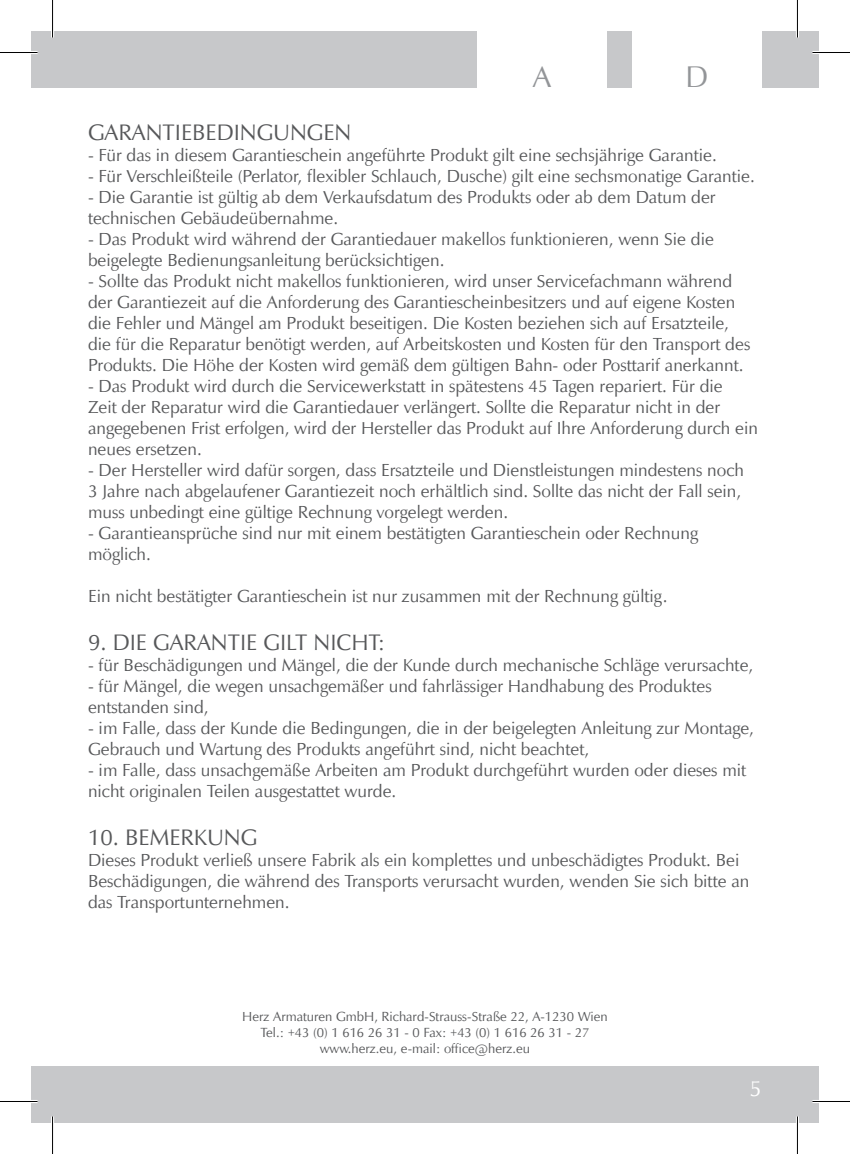
<style>
.page{position:relative;width:850px;height:1154px;background:#fff}
.page>*{position:absolute;margin:0;border:0;box-sizing:border-box;transform-origin:0 0}
.t1{font:30px "Zapf Humanist 601 BT";color:#939598}
.t2{font:22.5px "Zapf Humanist 601 TL";color:#57585a}
.t3{font:22.5px "Zapf Humanist 601 TL";color:#fff}
.t4{font:17.5px/21px "Zapf Humanist 601 TL";color:#57585a}
.t5{font:13.25px/16px "Zapf Humanist 601 TL";color:#57585a;text-align:center}
</style>
<div class="page">
<div style="left:31px;top:1066px;width:787px;height:57px;background:#c7c8ca"></div>
<div style="left:31px;top:31px;width:787px;height:57px;background:#c7c8ca"></div>
<div style="left:631px;top:31px;width:130px;height:59px;background:#fff"></div>
<div style="left:477px;top:31px;width:130px;height:59px;background:#fff"></div>
<hr style="left:0;top:51px;width:38px;height:3px;background:#fff">
<hr style="left:812px;top:51px;width:37px;height:3px;background:#fff">
<hr style="left:0;top:1100px;width:38px;height:3px;background:#fff">
<hr style="left:812px;top:1100px;width:37px;height:3px;background:#fff">
<hr style="left:51px;top:0;width:3px;height:38px;background:#fff">
<hr style="left:51px;top:1116px;width:3px;height:38px;background:#fff">
<hr style="left:795px;top:0;width:3px;height:38px;background:#fff">
<hr style="left:795px;top:1116px;width:3px;height:38px;background:#fff">
<hr style="left:0;top:52px;width:38px;height:1px;background:#000">
<hr style="left:812px;top:52px;width:37px;height:1px;background:#000">
<hr style="left:0;top:1101px;width:38px;height:1px;background:#000">
<hr style="left:812px;top:1101px;width:37px;height:1px;background:#000">
<hr style="left:52px;top:0;width:1px;height:38px;background:#000">
<hr style="left:52px;top:1116px;width:1px;height:38px;background:#000">
<hr style="left:796px;top:0;width:1px;height:38px;background:#000">
<hr style="left:796px;top:1116px;width:1px;height:38px;background:#000">
<h1 class="t1" style="left:532px;top:59px;width:20px">A</h1>
<h1 class="t1" style="left:685px;top:59px;width:24px">D</h1>
<p class="t2" style="left:88px;top:118px;width:264px">GARANTIEBEDINGUNGEN</p>
<p class="t4" style="left:88px;top:145px;width:630px">- Für das in diesem Garantieschein angeführte Produkt gilt eine sechsjährige Garantie.</p>
<p class="t4" style="left:88px;top:166px;width:668px">- Für Verschleißteile (Perlator, flexibler Schlauch, Dusche) gilt eine sechsmonatige Garantie.</p>
<p class="t4" style="left:88px;top:187px;width:629px">- Die Garantie ist gültig ab dem Verkaufsdatum des Produkts oder ab dem Datum der technischen Gebäudeübernahme.</p>
<p class="t4" style="left:88px;top:229px;width:627px">- Das Produkt wird während der Garantiedauer makellos funktionieren, wenn Sie die beigelegte Bedienungsanleitung berücksichtigen.</p>
<p class="t4" style="left:88px;top:271px;width:663px">- Sollte das Produkt nicht makellos funktionieren, wird unser Servicefachmann während der Garantiezeit auf die Anforderung des Garantiescheinbesitzers und auf eigene Kosten die Fehler und Mängel am Produkt beseitigen. Die Kosten beziehen sich auf Ersatzteile, die für die Reparatur benötigt werden, auf Arbeitskosten und Kosten für den Transport des Produkts. Die Höhe der Kosten wird gemäß dem gültigen Bahn- oder Posttarif anerkannt.</p>
<p class="t4" style="left:88px;top:376px;width:671px">- Das Produkt wird durch die Servicewerkstatt in spätestens 45 Tagen repariert. Für die<br>Zeit der Reparatur wird die Garantiedauer verlängert. Sollte die Reparatur nicht in der angegebenen Frist erfolgen, wird der Hersteller das Produkt auf Ihre Anforderung durch ein neues ersetzen.</p>
<p class="t4" style="left:88px;top:460px;width:657px">- Der Hersteller wird dafür sorgen, dass Ersatzteile und Dienstleistungen mindestens noch<br>3 Jahre nach abgelaufener Garantiezeit noch erhältlich sind. Sollte das nicht der Fall sein, muss unbedingt eine gültige Rechnung vorgelegt werden.</p>
<p class="t4" style="left:88px;top:523px;width:611px">- Garantieansprüche sind nur mit einem bestätigten Garantieschein oder Rechnung möglich.</p>
<p class="t4" style="left:88px;top:586px;width:581px">Ein nicht bestätigter Garantieschein ist nur zusammen mit der Rechnung gültig.</p>
<p class="t2" style="left:88px;top:628px;width:298px">9. DIE GARANTIE GILT NICHT:</p>
<p class="t4" style="left:88px;top:655px;width:666px">- für Beschädigungen und Mängel, die der Kunde durch mechanische Schläge verursachte,</p>
<p class="t4" style="left:88px;top:676px;width:624px">- für Mängel, die wegen unsachgemäßer und fahrlässiger Handhabung des Produktes entstanden sind,</p>
<p class="t4" style="left:88px;top:718px;width:667px">- im Falle, dass der Kunde die Bedingungen, die in der beigelegten Anleitung zur Montage,<br>Gebrauch und Wartung des Produkts angeführt sind, nicht beachtet,</p>
<p class="t4" style="left:88px;top:760px;width:659px">- im Falle, dass unsachgemäße Arbeiten am Produkt durchgeführt wurden oder dieses mit nicht originalen Teilen ausgestattet wurde.</p>
<p class="t2" style="left:88px;top:823px;width:168px">10. BEMERKUNG</p>
<p class="t4" style="left:88px;top:850px;width:662px">Dieses Produkt verließ unsere Fabrik als ein komplettes und unbeschädigtes Produkt. Bei<br>Beschädigungen, die während des Transports verursacht wurden, wenden Sie sich bitte an das Transportunternehmen.</p>
<p class="t5" style="left:242px;top:1009px;width:367px">Herz Armaturen GmbH, Richard-Strauss-Straße 22, A-1230 Wien<br>Tel.: +43 (0) 1 616 26 31 - 0 Fax: +43 (0) 1 616 26 31 - 27 www.herz.eu, e-mail: office@herz.eu</p>
<p class="t3" style="left:749px;top:1074px;width:14px">5</p>
</div>
